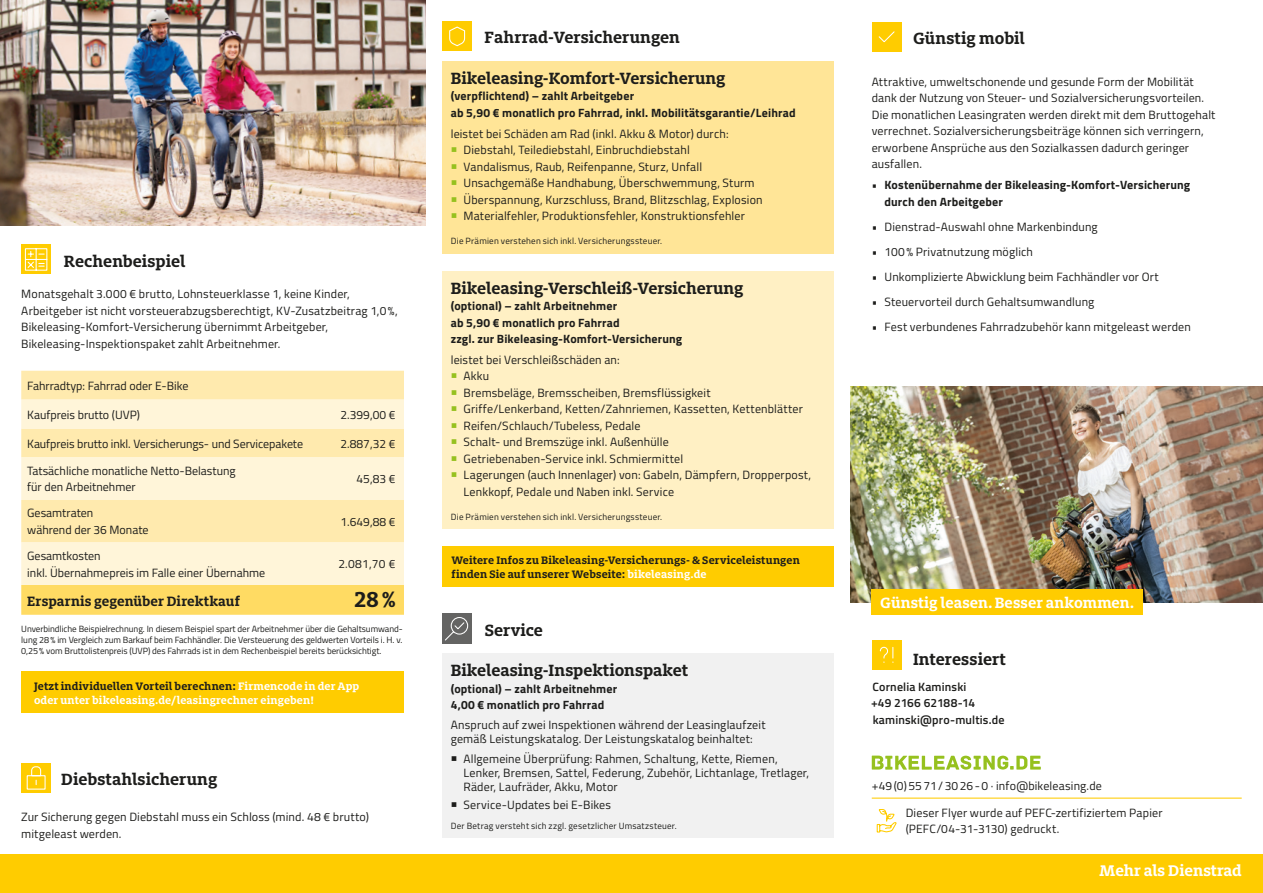
<style>
.page{position:relative;width:1263px;height:893px;background:#fff}
.page>*{position:absolute;margin:0;border:0;box-sizing:border-box;transform-origin:0 0}
.t1{font:700 24px "Milo Slab OT";color:#1d1d1b}
.t2{font:700 18px "Milo Slab OT";color:#1d1d1b}
.t3{font:700 17.1px "Milo Slab OT";color:#fff}
.t4{font:700 16.5px "Milo Slab OT";letter-spacing:.005em;color:#fff}
.t5{font:700 15px "Milo Slab OT";letter-spacing:.005em;color:#1d1d1b}
.t6{font:12px/16.5px "Titillium";letter-spacing:.015em;color:#1d1d1b}
.t7{font:700 12px/16.5px "Titillium";letter-spacing:.015em;color:#1d1d1b}
.t8{font:700 12px/14.4px "Milo Slab OT";letter-spacing:.01em;color:#fff}
.t9{font:700 12px/14.4px "Milo Slab OT";letter-spacing:.01em;color:#1d1d1b}
.t10{font:600 12px/16.5px "Titillium";letter-spacing:.015em;color:#1d1d1b}
.t11{font:12px "Titillium";letter-spacing:-.005em;color:#1d1d1b}
.t12{font:9px/10.8px "Titillium";letter-spacing:.025em;color:#1d1d1b;text-align:justify}
.s1{color:#1d1d1b}
.s2{color:#96c11f}
.s3{color:#fff}
</style>
<div class="page">
<img style="left:0;top:0;width:425px;height:225px">
<div style="left:0;top:855px;width:1263px;height:38px;background:#fc0"></div>
<img style="left:850px;top:387px;width:413px;height:215px">
<div style="left:872px;top:590px;width:271px;height:25px;background:#fc0"></div>
<div style="left:21px;top:671px;width:383px;height:42px;background:#fc0"></div>
<div style="left:872px;top:640px;width:29px;height:30px;background:#fc0"></div>
<svg style="left:879px;top:646px;width:15px;height:17px"></svg>
<div style="left:872px;top:22px;width:29px;height:30px;background:#fc0"></div>
<svg style="left:878px;top:31px;width:17px;height:12px"></svg>
<div style="left:21px;top:763px;width:30px;height:30px;background:#fc0"></div>
<svg style="left:26px;top:766px;width:20px;height:24px"></svg>
<div style="left:21px;top:245px;width:30px;height:29px;background:#fc0"></div>
<svg style="left:24px;top:248px;width:24px;height:23px"></svg>
<svg style="left:872px;top:756px;width:169px;height:14px"></svg>
<svg style="left:876px;top:809px;width:21px;height:24px"></svg>
<hr style="left:872px;top:798px;width:370px;height:1px;background:#fc0">
<div style="left:442px;top:22px;width:30px;height:29px;background:#fc0"></div>
<svg style="left:449px;top:26px;width:17px;height:21px"></svg>
<div style="left:442px;top:271px;width:391px;height:257px;background:#fff0c4"></div>
<div style="left:442px;top:61px;width:391px;height:192px;background:#ffe597"></div>
<div style="left:21px;top:371px;width:383px;height:29px;background:#ffeaae"></div>
<svg style="left:21px;top:400px;width:383px;height:185px;background:#fff0c8"></svg>
<div style="left:21px;top:585px;width:383px;height:30px;background:#ffdb63"></div>
<div style="left:442px;top:614px;width:30px;height:30px;background:#646463"></div>
<svg style="left:445px;top:617px;width:24px;height:24px"></svg>
<div style="left:442px;top:546px;width:391px;height:40px;background:#fc0"></div>
<div style="left:442px;top:653px;width:391px;height:185px;background:#f1f1f1"></div>
<h2 class="t2" style="left:64px;top:251px;width:123px">Rechenbeispiel</h2>
<p class="t6" style="left:21px;top:285px;width:378px">Monatsgehalt 3.000 € brutto, Lohnsteuerklasse 1, keine Kinder, Arbeitgeber ist nicht vorsteuerabzugsberechtigt, KV-Zusatzbeitrag 1,0%, Bikeleasing-Komfort-Versicherung übernimmt Arbeitgeber, Bikeleasing-Inspektionspaket zahlt Arbeitnehmer.</p>
<p class="t6" style="left:27px;top:377px;width:163px">Fahrradtyp: Fahrrad oder E-Bike</p>
<p class="t6" style="left:27px;top:406px;width:114px">Kaufpreis brutto (UVP)</p>
<p class="t6" style="left:340px;top:406px;width:56px">2.399,00 €</p>
<p class="t11" style="left:27px;top:434px;width:277px">Kaufpreis brutto inkl. Versicherungs- und Servicepakete</p>
<p class="t6" style="left:340px;top:434px;width:56px">2.887,32 €</p>
<p class="t6" style="left:27px;top:462px;width:210px">Tatsächliche monatliche Netto-Belastung für den Arbeitnehmer</p>
<p class="t6" style="left:357px;top:470px;width:40px">45,83 €</p>
<p class="t6" style="left:27px;top:504px;width:123px">Gesamtraten<br>während der 36 Monate</p>
<p class="t6" style="left:340px;top:513px;width:56px">1.649,88 €</p>
<p class="t6" style="left:27px;top:547px;width:240px">Gesamtkosten<br>inkl. Übernahmepreis im Falle einer Übernahme</p>
<p class="t6" style="left:338px;top:555px;width:59px">2.081,70 €</p>
<p class="t5" style="left:27px;top:593px;width:214px">Ersparnis gegenüber Direktkauf</p>
<h1 class="t1" style="left:354px;top:586px;width:43px">28%</h1>
<p class="t12" style="left:21px;top:623px;width:383px">Unverbindliche Beispielrechnung. In diesem Beispiel spart der Arbeitnehmer über die Gehaltsumwand&shy;lung 28% im Vergleich zum Barkauf beim Fachhändler. Die Versteuerung des geldwerten Vorteils i. H. v.<br>0,25% vom Bruttolistenpreis (UVP) des Fahrrads ist in dem Rechenbeispiel bereits berücksichtigt.</p>
<p class="t8" style="left:34px;top:679px;width:327px"><span class="s1">Jetzt individuellen Vorteil berechnen:</span> Firmencode in der App oder unter bikeleasing.de/leasingrechner eingeben!</p>
<h2 class="t2" style="left:61px;top:769px;width:158px">Diebstahlsicherung</h2>
<p class="t6" style="left:21px;top:808px;width:350px">Zur Sicherung gegen Diebstahl muss ein Schloss (mind. 48 € brutto) mitgeleast werden.</p>
<h2 class="t2" style="left:485px;top:28px;width:197px">Fahrrad-Versicherungen</h2>
<h2 class="t2" style="left:451px;top:68px;width:276px">Bikeleasing-Komfort-Versicherung</h2>
<p class="t7" style="left:451px;top:87px;width:346px">(verpflichtend) – zahlt Arbeitgeber<br>ab 5,90 € monatlich pro Fahrrad, inkl. Mobilitätsgarantie/Leihrad</p>
<p class="t6" style="left:451px;top:125px;width:279px">leistet bei Schäden am Rad (inkl. Akku &amp; Motor) durch:</p>
<p class="t6" style="left:451px;top:141px;width:241px"><span class="s2">○</span> Diebstahl, Teilediebstahl, Einbruchdiebstahl</p>
<p class="t6" style="left:451px;top:158px;width:253px"><span class="s2">○</span> Vandalismus, Raub, Reifenpanne, Sturz, Unfall</p>
<p class="t6" style="left:451px;top:174px;width:305px"><span class="s2">○</span> Unsachgemäße Handhabung, Überschwemmung, Sturm</p>
<p class="t6" style="left:451px;top:191px;width:313px"><span class="s2">○</span> Überspannung, Kurzschluss, Brand, Blitzschlag, Explosion</p>
<p class="t6" style="left:451px;top:207px;width:296px"><span class="s2">○</span> Materialfehler, Produktionsfehler, Konstruktionsfehler</p>
<p class="t12" style="left:451px;top:235px;width:213px">Die Prämien verstehen sich inkl. Versicherungssteuer.</p>
<h2 class="t2" style="left:451px;top:278px;width:294px">Bikeleasing-Verschleiß-Versicherung</h2>
<p class="t7" style="left:451px;top:297px;width:233px">(optional) – zahlt Arbeitnehmer<br>ab 5,90 € monatlich pro Fahrrad<br>zzgl. zur Bikeleasing-Komfort-Versicherung</p>
<p class="t6" style="left:451px;top:351px;width:171px">leistet bei Verschleißschäden an:</p>
<p class="t6" style="left:451px;top:367px;width:40px"><span class="s2">○</span> Akku</p>
<p class="t6" style="left:451px;top:384px;width:261px"><span class="s2">○</span> Bremsbeläge, Bremsscheiben, Bremsflüssigkeit</p>
<p class="t6" style="left:451px;top:400px;width:354px"><span class="s2">○</span> Griffe/Lenkerband, Ketten/Zahnriemen, Kassetten, Kettenblätter</p>
<p class="t6" style="left:451px;top:417px;width:191px"><span class="s2">○</span> Reifen/Schlauch/Tubeless, Pedale</p>
<p class="t6" style="left:451px;top:433px;width:219px"><span class="s2">○</span> Schalt- und Bremszüge inkl. Außenhülle</p>
<p class="t6" style="left:451px;top:450px;width:234px"><span class="s2">○</span> Getriebenaben-Service inkl. Schmiermittel</p>
<p class="t6" style="left:463px;top:466px;width:349px;text-indent:-13px"><span class="s2">○</span> Lagerungen (auch Innenlager) von: Gabeln, Dämpfern, Dropperpost,<br>Lenkkopf, Pedale und Naben inkl. Service</p>
<p class="t12" style="left:451px;top:511px;width:213px">Die Prämien verstehen sich inkl. Versicherungssteuer.</p>
<p class="t9" style="left:451px;top:553px;width:350px">Weitere Infos zu Bikeleasing-Versicherungs- &amp; Serviceleistungen finden Sie auf unserer Webseite: <span class="s3">bikeleasing.de</span></p>
<h2 class="t2" style="left:485px;top:620px;width:60px">Service</h2>
<h2 class="t2" style="left:451px;top:660px;width:239px">Bikeleasing-Inspektionspaket</h2>
<p class="t7" style="left:451px;top:680px;width:168px">(optional) – zahlt Arbeitnehmer<br>4,00 € monatlich pro Fahrrad</p>
<p class="t6" style="left:451px;top:717px;width:316px;line-height:14.4px">Anspruch auf zwei Inspektionen während der Leasinglaufzeit gemäß Leistungskatalog. Der Leistungskatalog beinhaltet:</p>
<p class="t6" style="left:463px;top:751px;width:347px;line-height:14.4px;text-indent:-13px">○ Allgemeine Überprüfung: Rahmen, Schaltung, Kette, Riemen,<br>Lenker, Bremsen, Sattel, Federung, Zubehör, Lichtanlage, Tretlager,<br>Räder, Laufräder, Akku, Motor</p>
<p class="t6" style="left:451px;top:796px;width:162px">○ Service-Updates bei E-Bikes</p>
<p class="t12" style="left:451px;top:820px;width:227px">Der Betrag versteht sich zzgl. gesetzlicher Umsatzsteuer.</p>
<h2 class="t2" style="left:913px;top:28px;width:113px">Günstig mobil</h2>
<p class="t6" style="left:872px;top:73px;width:345px">Attraktive, umweltschonende und gesunde Form der Mobilität dank der Nutzung von Steuer- und Sozialversicherungsvorteilen.<br>Die monatlichen Leasingraten werden direkt mit dem Bruttogehalt verrechnet. Sozialversicherungsbeiträge können sich verringern, erworbene Ansprüche aus den Sozialkassen dadurch geringer ausfallen.</p>
<p class="t7" style="left:884px;top:176px;width:307px;text-indent:-13px">• Kostenübernahme der Bikeleasing-Komfort-Versicherung durch den Arbeitgeber</p>
<p class="t6" style="left:872px;top:218px;width:228px">• Dienstrad-Auswahl ohne Markenbindung</p>
<p class="t6" style="left:872px;top:243px;width:163px">• 100% Privatnutzung möglich</p>
<p class="t6" style="left:872px;top:268px;width:289px">• Unkomplizierte Abwicklung beim Fachhändler vor Ort</p>
<p class="t6" style="left:872px;top:293px;width:224px">• Steuervorteil durch Gehaltsumwandlung</p>
<p class="t6" style="left:872px;top:318px;width:321px">• Fest verbundenes Fahrradzubehör kann mitgeleast werden</p>
<h3 class="t4" style="left:880px;top:593px;width:256px">Günstig leasen.Besser ankommen.</h3>
<h2 class="t2" style="left:913px;top:649px;width:94px">Interessiert</h2>
<p class="t10" style="left:871px;top:678px;width:135px">Cornelia Kaminski<br>+49 2166 62188-14 kaminski@pro-multis.de</p>
<p class="t6" style="left:872px;top:776px;width:232px">+49(0)5571/3026-0 · info@bikeleasing.de</p>
<p class="t6" style="left:906px;top:804px;width:258px">Dieser Flyer wurde auf PEFC-zertifiziertem Papier (PEFC/04-31-3130) gedruckt.</p>
<h3 class="t3" style="left:1094px;top:857px;width:149px">Mehr als Dienstrad.</h3>
<h3 class="t3" style="left:1099px;top:861px;width:144px">Mehr als Dienstrad</h3>
</div>
